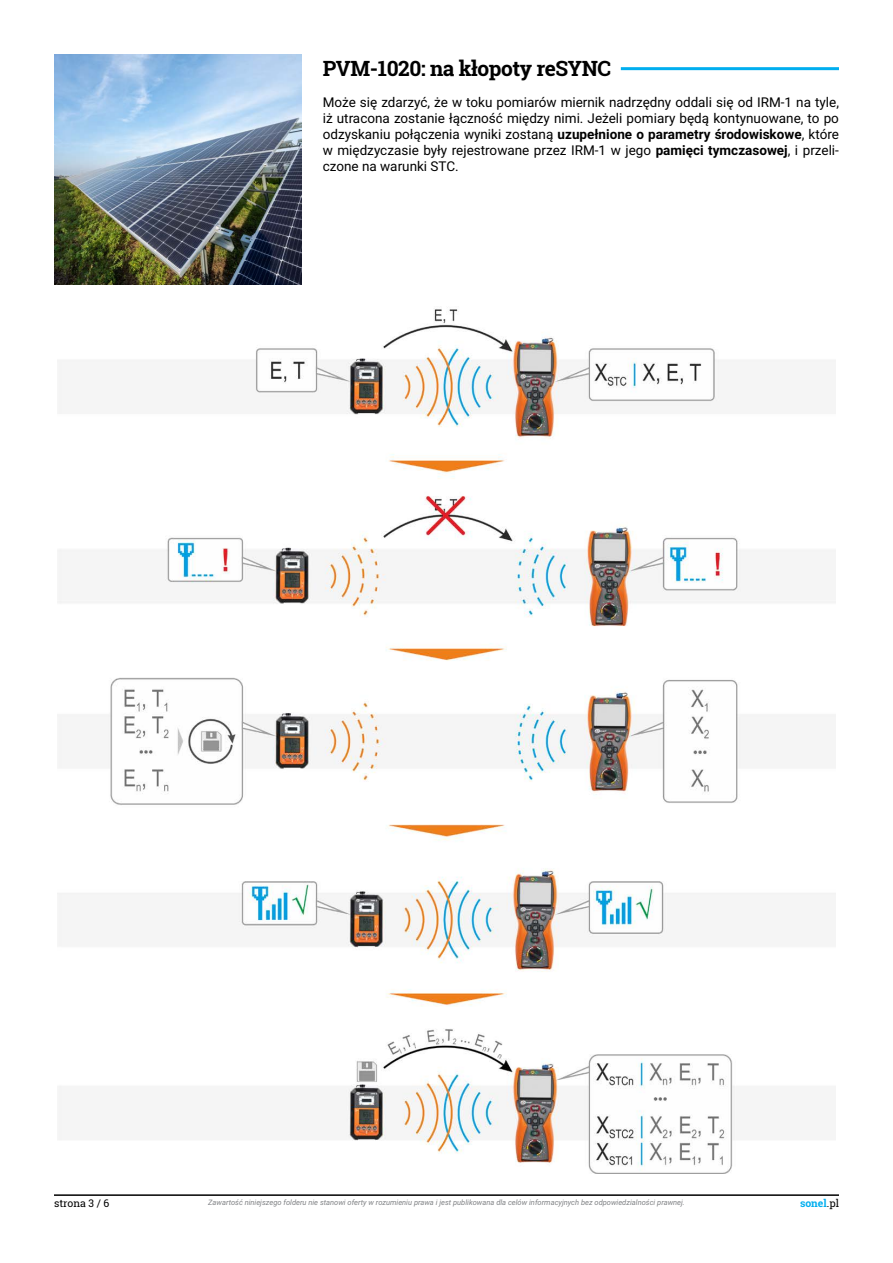
<style>
.page{position:relative;width:893px;height:1263px;background:#fff}
.page>*{position:absolute;margin:0;border:0;box-sizing:border-box;transform-origin:0 0}
.t1{font:700 21px "Roboto Slab";letter-spacing:-.02em;color:#000}
.t2{font:13.5px/16.2px "Roboto";color:#000;text-align:justify}
.t3{font:10.5px "Roboto Slab";color:#000}
.t4{font:700 10.5px "Roboto Slab";color:#00aeef}
.t5{font:italic 7.5px "Roboto";color:#808285}
.s1{font-weight:700}
.s2{font-weight:400;color:#000}
</style>
<div class="page">
<hr style="left:54px;top:1194px;width:785px;height:2px;background:#000">
<hr style="left:621px;top:67px;width:218px;height:3px;background:#00aeef">
<img style="left:54px;top:54px;width:247px;height:231px">
<img style="left:57px;top:309px;width:778px;height:864px">
<h1 class="t1" style="left:323px;top:54px;width:290px">PVM-1020: na kłopoty reSYNC</h1>
<p class="t2" style="left:323px;top:93px;width:518px">Może się zdarzyć, że w toku pomiarów miernik nadrzędny oddali się od IRM-1 na tyle, iż utracona zostanie łączność między nimi. Jeżeli pomiary będą kontynuowane, to po odzyskaniu połączenia wyniki zostaną <span class="s1">uzupełnione o parametry środowiskowe</span>, które w międzyczasie były rejestrowane przez IRM-1 w jego <span class="s1">pamięci tymczasowej</span>, i przeli&shy;czone na warunki STC.</p>
<p class="t3" style="left:54px;top:1196px;width:57px">strona 3 / 6</p>
<p class="t5" style="left:208px;top:1197px;width:478px">Zawartość niniejszego folderu nie stanowi oferty w rozumieniu prawa i jest publikowana dla celów informacyjnych bez odpowiedzialności prawnej.</p>
<p class="t4" style="left:800px;top:1196px;width:40px">sonel<span class="s2">.pl</span></p>
</div>
